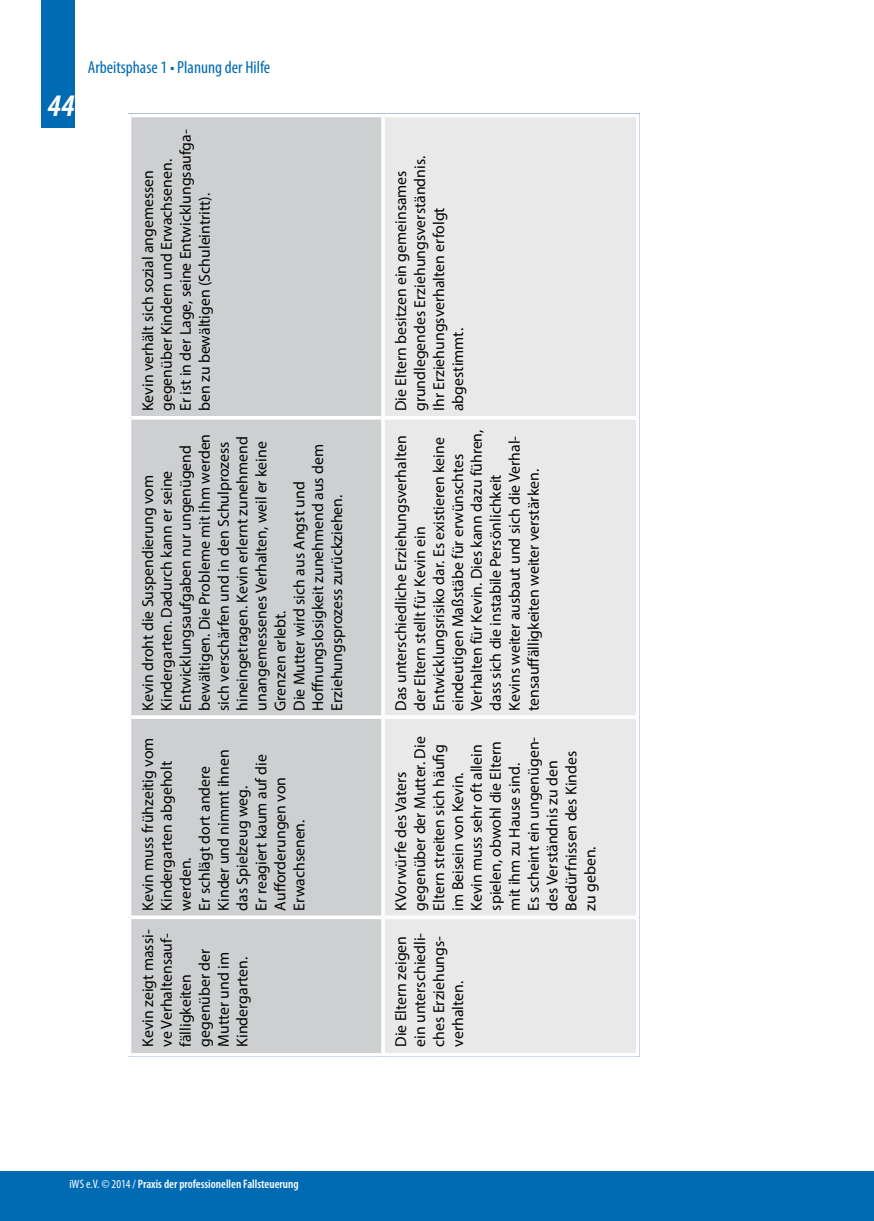
<style>
.page{position:relative;width:874px;height:1221px;background:#fff}
.page>*{position:absolute;margin:0;border:0;box-sizing:border-box;transform-origin:0 0}
.t1{font:italic 700 condensed 31.5px "Myriad Pro";color:#fff}
.t2{font:condensed 17.5px "Myriad Pro";color:#006ab3}
.t3{font:15.75px/18.9px "Myriad Pro";color:#000}
.t4{font:600 condensed 12.25px "Myriad Pro";color:#fff}
.s1{font-weight:400}
</style>
<div class="page">
<div style="left:0;top:1171px;width:873px;height:49px;background:#006ab3"></div>
<div style="left:42px;top:0;width:33px;height:128px;background:#006ab3"></div>
<div style="left:131px;top:117px;width:250px;height:935px;background:#cdcfd1"></div>
<div style="left:385px;top:117px;width:250px;height:935px;background:#e9e9e9"></div>
<svg style="left:131px;top:1052px;width:250px;height:4px"></svg>
<svg style="left:131px;top:915px;width:250px;height:4px"></svg>
<hr style="left:131px;top:715px;width:250px;height:4px;background:#fff">
<hr style="left:131px;top:416px;width:250px;height:3px;background:#fff">
<svg style="left:384px;top:1052px;width:251px;height:4px"></svg>
<hr style="left:384px;top:915px;width:251px;height:4px;background:#fff">
<hr style="left:384px;top:715px;width:251px;height:4px;background:#fff">
<hr style="left:384px;top:416px;width:251px;height:3px;background:#fff">
<svg style="left:635px;top:917px;width:4px;height:136px"></svg>
<svg style="left:635px;top:717px;width:4px;height:199px"></svg>
<svg style="left:635px;top:420px;width:1px;height:295px"></svg>
<svg style="left:635px;top:117px;width:4px;height:301px"></svg>
<h1 class="t1" style="left:47px;top:86px;width:29px">44</h1>
<p class="t2" style="left:88px;top:57px;width:184px">Arbeitsphase 1 • Planung der Hilfe</p>
<p class="t3" style="left:138px;top:411px;width:283px;rotate:-90deg">Kevin verhält sich sozial angemessen gegenüber Kindern und Erwachsenen.<br>Er ist in der Lage, seine Entwicklungsaufga&shy;ben zu bewältigen (Schuleintritt).</p>
<p class="t3" style="left:138px;top:710px;width:278px;rotate:-90deg">Kevin droht die Suspendierung vom Kindergarten. Dadurch kann er seine Entwicklungsaufgaben nur ungenügend bewältigen. Die Probleme mit ihm werden sich verschärfen und in den Schulprozess hineingetragen. Kevin erlernt zunehmend unangemessenes Verhalten, weil er keine Grenzen erlebt.<br>Die Mutter wird sich aus Angst und Hoffnungslosigkeit zunehmend aus dem Erziehungsprozess zurückziehen.</p>
<p class="t3" style="left:138px;top:910px;width:175px;rotate:-90deg">Kevin muss frühzeitig vom<br>Kindergarten abgeholt werden.<br>Er schlägt dort andere<br>Kinder und nimmt ihnen das Spielzeug weg.<br>Er reagiert kaum auf die<br>Aufforderungen von<br>Erwachsenen.</p>
<p class="t3" style="left:138px;top:1046px;width:119px;rotate:-90deg">Kevin zeigt massi&shy;ve Verhaltensauf&shy;fälligkeiten gegenüber der<br>Mutter und im<br>Kindergarten.</p>
<p class="t3" style="left:391px;top:411px;width:256px;rotate:-90deg">Die Eltern besitzen ein gemeinsames grundlegendes Erziehungsverständnis.<br>Ihr Erziehungsverhalten erfolgt abgestimmt.</p>
<p class="t3" style="left:391px;top:710px;width:283px;rotate:-90deg">Das unterschiedliche Erziehungsverhalten der Eltern stellt für Kevin ein Entwicklungsrisiko dar. Es existieren keine eindeutigen Maßstäbe für erwünschtes Verhalten für Kevin. Dies kann dazu führen, dass sich die instabile Persönlichkeit Kevins weiter ausbaut und sich die Verhal&shy;tensauffälligkeiten weiter verstärken.</p>
<p class="t3" style="left:391px;top:910px;width:176px;rotate:-90deg">KVorwürfe des Vaters gegenüber der Mutter. Die<br>Eltern streiten sich häufig im Beisein von Kevin.<br>Kevin muss sehr oft allein spielen, obwohl die Eltern mit ihm zu Hause sind.<br>Es scheint ein ungenügen&shy;des Verständnis zu den<br>Bedürfnissen des Kindes zu geben.</p>
<p class="t3" style="left:391px;top:1046px;width:115px;rotate:-90deg">Die Eltern zeigen ein unterschiedli&shy;ches Erziehungs&shy;verhalten.</p>
<p class="t4" style="left:69px;top:1177px;width:231px"><span class="s1">iWS e.V. © 2014 /</span> Praxis der professionellen Fallsteuerung</p>
</div>
